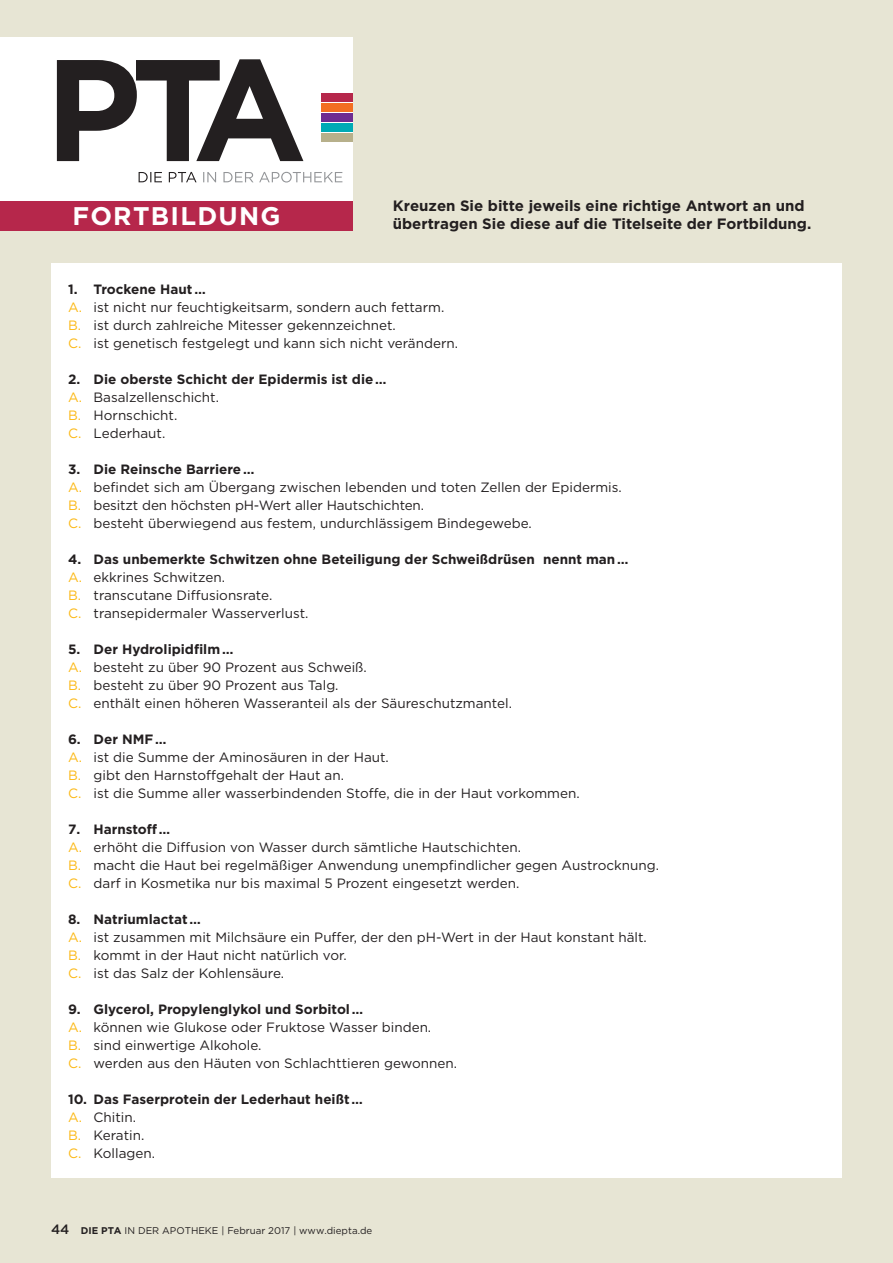
<style>
.page{position:relative;width:893px;height:1263px;background:#e7e5d4}
.page>*{position:absolute;margin:0;border:0;box-sizing:border-box;transform-origin:0 0}
.t1{font:700 25.5px "Gotham";letter-spacing:.05em;color:#fff}
.t2{font:700 15px/18px "Gotham";color:#231f20}
.t3{font:13.5px/18px "Gotham";color:#231f20}
.t4{font:700 13.5px/18px "Gotham";color:#231f20}
.t5{font:9.75px "Gotham";color:#231f20}
.s1{font-weight:700}
.s2{color:#fcb814}
.s3{font-weight:400;color:#fcb814}
.s4{font-weight:400}
.s5{font-weight:500;font-size:13.5px}
</style>
<div class="page">
<div style="left:0;top:37px;width:353px;height:168px;background:#fff"></div>
<div style="left:321px;top:93px;width:32px;height:9px;background:#b6274b"></div>
<div style="left:321px;top:103px;width:32px;height:9px;background:#f36e21"></div>
<div style="left:321px;top:113px;width:32px;height:9px;background:#6e2c91"></div>
<div style="left:321px;top:123px;width:32px;height:9px;background:#00aab5"></div>
<div style="left:321px;top:134px;width:32px;height:8px;background:#b7b08b"></div>
<svg style="left:203px;top:172px;width:139px;height:10px"></svg>
<svg style="left:139px;top:172px;width:58px;height:10px"></svg>
<svg style="left:57px;top:60px;width:246px;height:101px"></svg>
<div style="left:0;top:201px;width:353px;height:30px;background:#b6274b"></div>
<div style="left:51px;top:264px;width:791px;height:914px;background:#fff"></div>
<h1 class="t1" style="left:72px;top:199px;width:210px">FORTBILDUNG</h1>
<p class="t2" style="left:393px;top:197px;width:420px">Kreuzen Sie bitte jeweils eine richtige Antwort an und übertragen Sie diese auf die Titelseite der Fortbildung.</p>
<p class="t3" style="left:68px;top:280px;width:392px"><span class="s1">1. Trockene Haut …<br></span><span class="s2">A.</span> ist nicht nur feuchtigkeitsarm, sondern auch fettarm.<br><span class="s2">B.</span> ist durch zahlreiche Mitesser gekennzeichnet.<br><span class="s2">C.</span> ist genetisch festgelegt und kann sich nicht verändern.</p>
<p class="t3" style="left:68px;top:370px;width:320px"><span class="s1">2. Die oberste Schicht der Epidermis ist die …<br></span><span class="s2">A.</span> Basalzellenschicht.<br><span class="s2">B.</span> Hornschicht.<br><span class="s2">C.</span> Lederhaut.</p>
<p class="t3" style="left:68px;top:460px;width:555px"><span class="s1">3. Die Reinsche Barriere …<br></span><span class="s2">A.</span> befindet sich am Übergang zwischen lebenden und toten Zellen der Epidermis.<br><span class="s2">B.</span> besitzt den höchsten pH-Wert aller Hautschichten.<br><span class="s2">C.</span> besteht überwiegend aus festem, undurchlässigem Bindegewebe.</p>
<p class="t3" style="left:68px;top:550px;width:562px"><span class="s1">4. Das unbemerkte Schwitzen ohne Beteiligung der Schweißdrüsen nennt man … </span><span class="s2">A.</span> ekkrines Schwitzen.<br><span class="s2">B.</span> transcutane Diffusionsrate.<br><span class="s2">C.</span> transepidermaler Wasserverlust.</p>
<p class="t3" style="left:68px;top:640px;width:445px"><span class="s1">5. Der Hydrolipidfilm …<br></span><span class="s2">A.</span> besteht zu über 90 Prozent aus Schweiß.<br><span class="s2">B.</span> besteht zu über 90 Prozent aus Talg.<br><span class="s2">C.</span> enthält einen höheren Wasseranteil als der Säureschutzmantel.</p>
<p class="t3" style="left:68px;top:730px;width:513px"><span class="s1">6. Der NMF …<br></span><span class="s2">A.</span> ist die Summe der Aminosäuren in der Haut.<br><span class="s2">B.</span> gibt den Harnstoffgehalt der Haut an.<br><span class="s2">C.</span> ist die Summe aller wasserbindenden Stoffe, die in der Haut vorkommen.</p>
<p class="t3" style="left:68px;top:820px;width:592px"><span class="s1">7. Harnstoff …<br></span><span class="s2">A.</span> erhöht die Diffusion von Wasser durch sämtliche Hautschichten.<br><span class="s2">B.</span> macht die Haut bei regelmäßiger Anwendung unempfindlicher gegen Austrocknung.<br><span class="s2">C.</span> darf in Kosmetika nur bis maximal 5 Prozent eingesetzt werden.</p>
<p class="t3" style="left:68px;top:910px;width:580px"><span class="s1">8. Natriumlactat …<br></span><span class="s2">A.</span> ist zusammen mit Milchsäure ein Puffer, der den pH-Wert in der Haut konstant hält.<br><span class="s2">B.</span> kommt in der Haut nicht natürlich vor.<br><span class="s2">C.</span> ist das Salz der Kohlensäure.</p>
<p class="t3" style="left:68px;top:1000px;width:391px"><span class="s1">9. Glycerol, Propylenglykol und Sorbitol …<br></span><span class="s2">A.</span> können wie Glukose oder Fruktose Wasser binden.<br><span class="s2">B.</span> sind einwertige Alkohole.<br><span class="s2">C.</span> werden aus den Häuten von Schlachttieren gewonnen.</p>
<p class="t4" style="left:68px;top:1090px;width:296px">10. Das Faserprotein der Lederhaut heißt …<br><span class="s3">A.</span> <span class="s4">Chitin.<br></span><span class="s3">B.</span> <span class="s4">Keratin.<br></span><span class="s3">C.</span> <span class="s4">Kollagen.</span></p>
<p class="t5" style="left:51px;top:1224px;width:323px"><span class="s5">44</span> <span class="s1">DIE PTA</span> IN DER APOTHEKE | Februar 2017 | www.diepta.de</p>
</div>
